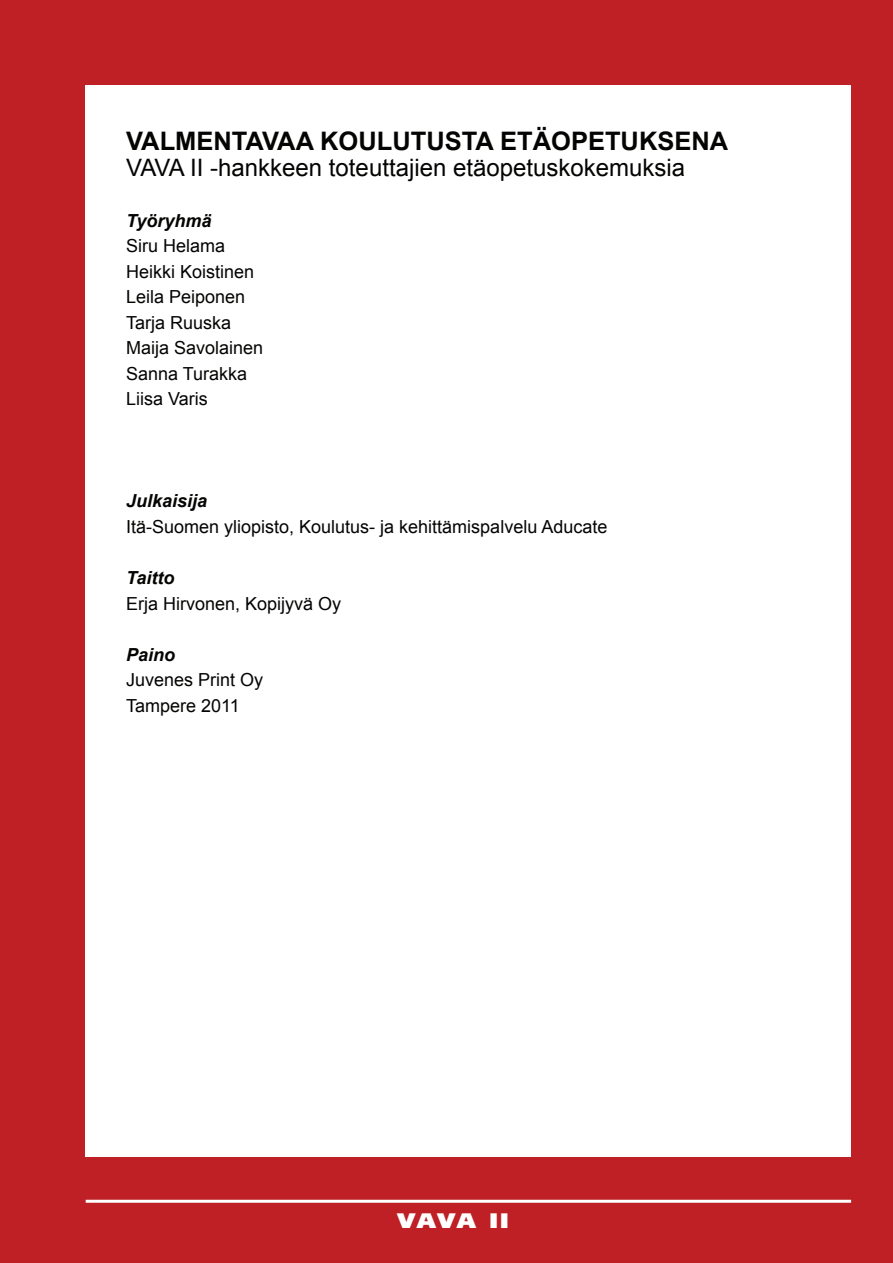
<style>
.page{position:relative;width:893px;height:1263px;background:#be2025}
.page>*{position:absolute;margin:0;border:0;box-sizing:border-box;transform-origin:0 0}
.t1{font:700 25.5px "Arial";color:#040503}
.t2{font:24px "Arial";color:#040503}
.t3{font:900 21px "Frutiger";letter-spacing:.055em;color:#fff;scale:1.1 1}
.t4{font:18px/25.5px "Arial";color:#040503}
.t5{font:italic 700 18px "Arial";color:#040503}
</style>
<div class="page">
<div style="left:85px;top:85px;width:765px;height:1072px;background:#fff"></div>
<hr style="left:86px;top:1200px;width:765px;height:3px;background:#fff">
<h1 class="t1" style="left:126px;top:125px;width:34px">VALMENTA</h1>
<h1 class="t1" style="left:262px;top:125px;width:77px">VAA KOULUTUSTA</h1>
<h1 class="t1" style="left:500px;top:125px;width:19px">ETÄOPETUKSENA</h1>
<h2 class="t2" style="left:126px;top:152px;width:560px">VAVA II -hankkeen toteuttajien etäopetuskokemuksia</h2>
<p class="t5" style="left:126px;top:209px;width:87px">Työryhmä</p>
<p class="t4" style="left:126px;top:234px;width:139px">Siru Helama<br>Heikki Koistinen<br>Leila Peiponen<br>Tarja Ruuska<br>Maija Savolainen<br>Sanna Turakka<br>Liisa Varis</p>
<p class="t5" style="left:126px;top:489px;width:83px">Julkaisija</p>
<p class="t4" style="left:126px;top:514px;width:483px">Itä-Suomen yliopisto, Koulutus- ja kehittämispalvelu Aducate</p>
<p class="t5" style="left:126px;top:566px;width:50px">Taitto</p>
<p class="t4" style="left:126px;top:591px;width:217px">Erja Hirvonen, Kopijyvä Oy</p>
<p class="t5" style="left:126px;top:642px;width:51px">Paino</p>
<p class="t4" style="left:126px;top:667px;width:139px">Juvenes Print Oy<br>Tampere 2011</p>
<p class="t3" style="left:397px;top:1208px;width:103px">VAVA II</p>
</div>
